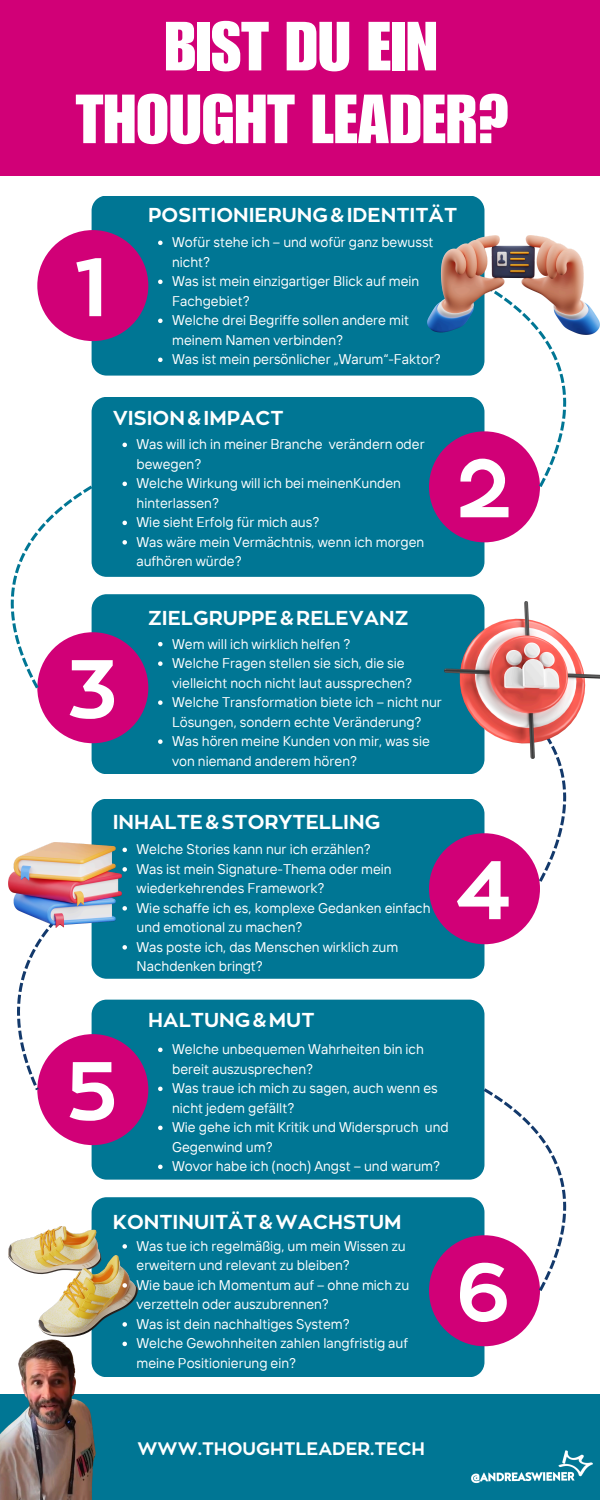
<style>
.page{position:relative;width:600px;height:1500px;background:#d10077}
.page>*{position:absolute;margin:0;border:0;box-sizing:border-box;transform-origin:0 0}
.t1{font:82.3px "RTL Corporative Bold";color:#fff}
.t2{font:68px/72.8px "Impact LT Std";color:#fff;text-align:center}
.t3{font:20px "RTL Corporative Bold";color:#fff}
.t4{font:18px "RTL Corporative Bold";color:#fff}
.t5{font:14px/19.5px "TT Interphases";color:#fff}
</style>
<div class="page">
<div style="left:0;top:176px;width:600px;height:1324px;background:#fff"></div>
<div style="left:92px;top:196px;width:392px;height:180px;background:#007694"></div>
<div style="left:92px;top:397px;width:392px;height:180px;background:#007694"></div>
<div style="left:92px;top:594px;width:391px;height:180px;background:#007694"></div>
<div style="left:92px;top:799px;width:392px;height:180px;background:#007694"></div>
<div style="left:92px;top:1000px;width:392px;height:180px;background:#007694"></div>
<div style="left:92px;top:1197px;width:392px;height:180px;background:#007694"></div>
<div style="left:0;top:1394px;width:600px;height:106px;background:#007694"></div>
<div style="left:37px;top:230px;width:111px;height:111px;background:#d10077;border-radius:50%"></div>
<div style="left:429px;top:431px;width:111px;height:111px;background:#d10077;border-radius:50%"></div>
<div style="left:429px;top:833px;width:111px;height:111px;background:#d10077;border-radius:50%"></div>
<div style="left:429px;top:1235px;width:111px;height:111px;background:#d10077;border-radius:50%"></div>
<div style="left:37px;top:632px;width:111px;height:111px;background:#d10077;border-radius:50%"></div>
<div style="left:37px;top:1034px;width:111px;height:111px;background:#d10077;border-radius:50%"></div>
<svg style="left:483px;top:334px;width:107px;height:153px"></svg>
<svg style="left:483px;top:759px;width:84px;height:124px"></svg>
<svg style="left:483px;top:1075px;width:84px;height:216px"></svg>
<svg style="left:10px;top:472px;width:83px;height:217px"></svg>
<svg style="left:8px;top:877px;width:85px;height:214px"></svg>
<img style="left:471px;top:1450px;width:122px;height:34px">
<img style="left:0;top:1313px;width:159px;height:187px">
<img style="left:445px;top:601px;width:155px;height:158px">
<img style="left:427px;top:236px;width:173px;height:98px">
<img style="left:9px;top:843px;width:112px;height:85px">
<img style="left:9px;top:1227px;width:128px;height:109px">
<svg style="left:158px;top:241px;width:5px;height:4px"></svg>
<svg style="left:158px;top:280px;width:5px;height:4px"></svg>
<svg style="left:158px;top:319px;width:5px;height:4px"></svg>
<svg style="left:158px;top:358px;width:5px;height:4px"></svg>
<svg style="left:122px;top:443px;width:5px;height:4px"></svg>
<svg style="left:122px;top:482px;width:5px;height:4px"></svg>
<svg style="left:122px;top:521px;width:5px;height:4px"></svg>
<svg style="left:122px;top:540px;width:5px;height:5px"></svg>
<svg style="left:158px;top:642px;width:5px;height:4px"></svg>
<svg style="left:158px;top:661px;width:5px;height:5px"></svg>
<svg style="left:158px;top:700px;width:5px;height:5px"></svg>
<svg style="left:158px;top:739px;width:5px;height:5px"></svg>
<svg style="left:122px;top:848px;width:5px;height:4px"></svg>
<svg style="left:122px;top:867px;width:5px;height:5px"></svg>
<svg style="left:122px;top:906px;width:5px;height:5px"></svg>
<svg style="left:122px;top:945px;width:5px;height:5px"></svg>
<svg style="left:158px;top:1048px;width:5px;height:4px"></svg>
<svg style="left:158px;top:1087px;width:5px;height:4px"></svg>
<svg style="left:158px;top:1126px;width:5px;height:4px"></svg>
<svg style="left:158px;top:1165px;width:5px;height:4px"></svg>
<svg style="left:122px;top:1244px;width:5px;height:5px"></svg>
<svg style="left:122px;top:1283px;width:5px;height:5px"></svg>
<svg style="left:122px;top:1322px;width:5px;height:5px"></svg>
<svg style="left:122px;top:1342px;width:5px;height:4px"></svg>
<p class="t2" style="left:76px;top:19px;width:436px">BIST DU EIN<br>THOUGHT LEADER?</p>
<p class="t1" style="left:75px;top:232px;width:35px">1</p>
<p class="t3" style="left:148px;top:202px;width:310px">POSITIONIERUNG&amp;IDENTITÄT</p>
<h2 class="t5" style="left:172px;top:232px;width:263px">Wofür stehe ich – und wofür ganz bewusst nicht?</h2>
<p class="t5" style="left:172px;top:271px;width:249px">Was ist mein einzigartiger Blick auf mein<br>Fachgebiet?</p>
<p class="t5" style="left:172px;top:310px;width:238px">Welche drei Begriffe sollen andere mit meinem Namen verbinden?</p>
<p class="t5" style="left:172px;top:349px;width:271px">Was ist mein persönlicher „Warum“-Faktor?</p>
<p class="t3" style="left:113px;top:405px;width:172px">VISION&amp;IMPACT</p>
<p class="t5" style="left:137px;top:434px;width:290px">Was will ich in meiner Branche verändern oder bewegen?</p>
<p class="t5" style="left:137px;top:473px;width:266px">Welche Wirkung will ich bei meinenKunden hinterlassen?</p>
<p class="t5" style="left:137px;top:512px;width:185px">Wie sieht Erfolg für mich aus?</p>
<p class="t5" style="left:137px;top:532px;width:289px">Was wäre mein Vermächtnis, wenn ich morgen aufhören würde?</p>
<h1 class="t1" style="left:456px;top:433px;width:55px">2</h1>
<p class="t1" style="left:66px;top:634px;width:52px">3</p>
<h2 class="t3" style="left:148px;top:605px;width:262px">ZIELGRUPPE&amp;RELEVANZ</h2>
<p class="t5" style="left:172px;top:634px;width:180px">Wem will ich wirklich helfen ?</p>
<p class="t5" style="left:172px;top:653px;width:242px">Welche Fragen stellen sie sich, die sie vielleicht noch nicht laut aussprechen?</p>
<p class="t5" style="left:172px;top:692px;width:271px">Welche Transformation biete ich – nicht nur<br>Lösungen, sondern echte Veränderung?</p>
<p class="t5" style="left:172px;top:731px;width:259px">Was hören meine Kunden von mir, was sie von niemand anderem hören?</p>
<p class="t3" style="left:113px;top:809px;width:269px">INHALTE&amp;STORYTELLING</p>
<p class="t5" style="left:137px;top:839px;width:236px">Welche Stories kann nur ich erzählen?</p>
<p class="t5" style="left:137px;top:859px;width:257px">Was ist mein Signature-Thema oder mein wiederkehrendes Framework?</p>
<h2 class="t5" style="left:137px;top:898px;width:296px">Wie schaffe ich es, komplexe Gedanken einfach und emotional zu machen?</h2>
<p class="t5" style="left:137px;top:937px;width:263px">Was poste ich, das Menschen wirklich zum<br>Nachdenken bringt?</p>
<h2 class="t1" style="left:455px;top:835px;width:57px">4</h2>
<p class="t3" style="left:148px;top:1007px;width:168px">HALTUNG&amp;MUT</p>
<p class="t5" style="left:172px;top:1039px;width:253px">Welche unbequemen Wahrheiten bin ich bereit auszusprechen?</p>
<p class="t5" style="left:172px;top:1078px;width:267px">Was traue ich mich zu sagen, auch wenn es nicht jedem gefällt?</p>
<p class="t5" style="left:172px;top:1117px;width:278px">Wie gehe ich mit Kritik und Widerspruch und<br>Gegenwind um?</p>
<p class="t5" style="left:172px;top:1156px;width:270px">Wovor habe ich (noch) Angst – und warum?</p>
<p class="t3" style="left:113px;top:1208px;width:290px">KONTINUITÄT&amp;WACHSTUM</p>
<h2 class="t5" style="left:137px;top:1236px;width:271px">Was tue ich regelmäßig, um mein Wissen zu erweitern und relevant zu bleiben?</h2>
<p class="t5" style="left:137px;top:1275px;width:274px">Wie baue ich Momentum auf – ohne mich zu verzetteln oder auszubrennen?</p>
<p class="t5" style="left:137px;top:1314px;width:215px">Was ist dein nachhaltiges System?</p>
<p class="t5" style="left:137px;top:1333px;width:273px">Welche Gewohnheiten zahlen langfristig auf meine Positionierung ein?</p>
<p class="t1" style="left:66px;top:1036px;width:53px">5</p>
<p class="t1" style="left:456px;top:1237px;width:56px">6</p>
<p class="t4" style="left:137px;top:1436px;width:289px">WWW.THOUGHTLEADER.TECH</p>
</div>
